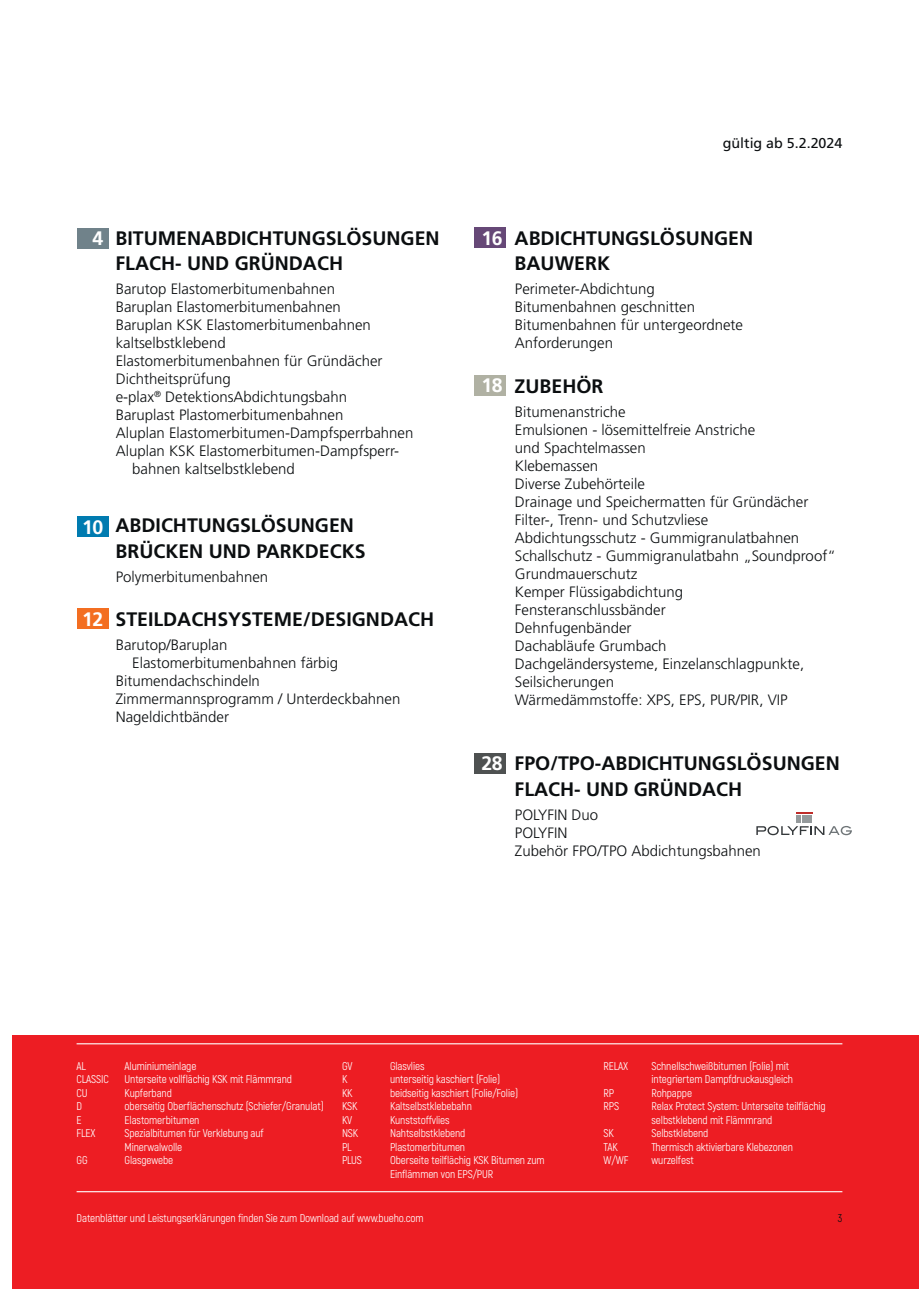
<style>
.page{position:relative;width:919px;height:1289px;background:#fff}
.page>*{position:absolute;margin:0;border:0;box-sizing:border-box;transform-origin:0 0}
.t1{font:700 19.5px/25.5px "Frutiger LT Pro";color:#0b0e10}
.t2{font:700 19.5px "Frutiger LT Pro";color:#fff}
.t3{font:300 15px/18px "Frutiger LT Pro";color:#0b0e10}
.t4{font:14.25px "Frutiger LT Pro";color:#0b0e10}
.t5{font:11.25px/13.5px "Akrobat";letter-spacing:-.01em;color:#fff}
.t6{font:11.25px "Akrobat";color:#0b0e10}
.s1{color:#fff}
</style>
<div class="page">
<div style="left:13px;top:1035px;width:905px;height:253px;background:#ed1d23"></div>
<div style="left:474px;top:753px;width:32px;height:20px;background:#4e5151"></div>
<div style="left:474px;top:375px;width:32px;height:20px;background:#b0b1a3"></div>
<div style="left:474px;top:227px;width:32px;height:21px;background:#664877"></div>
<div style="left:77px;top:608px;width:31px;height:21px;background:#f36e21"></div>
<div style="left:77px;top:516px;width:31px;height:21px;background:#007bb0"></div>
<div style="left:77px;top:228px;width:31px;height:20px;background:#70828a"></div>
<hr style="left:77px;top:1191px;width:765px;height:1px;background:#fff">
<hr style="left:77px;top:1043px;width:765px;height:1px;background:#fff">
<svg style="left:756px;top:812px;width:95px;height:23px"></svg>
<h1 class="t2" style="left:93px;top:227px;width:12px">4</h1>
<h1 class="t1" style="left:115px;top:225px;width:325px">BITUMENABDICHTUNGSLÖSUNGEN<br>FLACH- UND GRÜNDACH</h1>
<p class="t3" style="left:116px;top:280px;width:221px">Barutop Elastomerbitumenbahnen</p>
<p class="t3" style="left:116px;top:298px;width:227px">Baruplan Elastomerbitumenbahnen</p>
<p class="t3" style="left:116px;top:316px;width:257px">Baruplan KSK Elastomerbitumenbahnen</p>
<p class="t3" style="left:116px;top:334px;width:112px">kaltselbstklebend</p>
<p class="t3" style="left:116px;top:352px;width:268px">Elastomerbitumenbahnen für Gründächer</p>
<p class="t3" style="left:116px;top:370px;width:117px">Dichtheitsprüfung</p>
<p class="t3" style="left:116px;top:388px;width:233px">e-plax<sup>®</sup> DetektionsAbdichtungsbahn</p>
<p class="t3" style="left:116px;top:406px;width:229px">Baruplast Plastomerbitumenbahnen</p>
<p class="t3" style="left:116px;top:424px;width:299px">Aluplan Elastomerbitumen-Dampfsperrbahnen</p>
<p class="t3" style="left:116px;top:442px;width:285px">Aluplan KSK Elastomerbitumen-Dampfsperr-</p>
<p class="t3" style="left:132px;top:460px;width:164px">bahnen kaltselbstklebend</p>
<h1 class="t2" style="left:82px;top:516px;width:23px">10</h1>
<h1 class="t1" style="left:115px;top:513px;width:251px">ABDICHTUNGSLÖSUNGEN<br>BRÜCKEN UND PARKDECKS</h1>
<p class="t3" style="left:116px;top:567px;width:154px">Polymerbitumenbahnen</p>
<h1 class="t1" style="left:82px;top:607px;width:353px"><span class="s1">12</span> STEILDACHSYSTEME/DESIGNDACH</h1>
<p class="t3" style="left:116px;top:636px;width:113px">Barutop/Baruplan</p>
<p class="t3" style="left:132px;top:654px;width:207px">Elastomerbitumenbahnen färbig</p>
<p class="t3" style="left:116px;top:672px;width:146px">Bitumendachschindeln</p>
<p class="t3" style="left:116px;top:690px;width:286px">Zimmermannsprogramm / Unterdeckbahnen</p>
<p class="t3" style="left:116px;top:708px;width:115px">Nageldichtbänder</p>
<p class="t4" style="left:722px;top:135px;width:121px">gültig ab 5.2.2024</p>
<h1 class="t2" style="left:481px;top:226px;width:23px">16</h1>
<h1 class="t1" style="left:514px;top:225px;width:240px">ABDICHTUNGSLÖSUNGEN<br>BAUWERK</h1>
<p class="t3" style="left:515px;top:280px;width:230px">Perimeter-Abdichtung<br>Bitumenbahnen geschnitten<br>Bitumenbahnen für untergeordnete<br>Anforderungen</p>
<h1 class="t1" style="left:481px;top:373px;width:124px"><span class="s1">18</span> ZUBEHÖR</h1>
<p class="t3" style="left:515px;top:402px;width:322px">Bitumenanstriche<br>Emulsionen - lösemittelfreie Anstriche<br>und Spachtelmassen<br>Klebemassen<br>Diverse Zubehörteile<br>Drainage und Speichermatten für Gründächer<br>Filter-, Trenn- und Schutzvliese<br>Abdichtungsschutz - Gummigranulatbahnen<br>Schallschutz - Gummigranulatbahn „Soundproof“<br>Grundmauerschutz<br>Kemper Flüssigabdichtung<br>Fensteranschlussbänder<br>Dehnfugenbänder<br>Dachabläufe Grumbach<br>Dachgeländersysteme, Einzelanschlagpunkte,<br>Seilsicherungen<br>Wärmedämmstoffe: XPS, EPS, PUR/PIR, VIP</p>
<h1 class="t2" style="left:481px;top:752px;width:23px">28</h1>
<h1 class="t1" style="left:514px;top:751px;width:327px">FPO/TPO-ABDICHTUNGSLÖSUNGEN<br>FLACH- UND GRÜNDACH</h1>
<p class="t3" style="left:515px;top:805px;width:247px">POLYFIN Duo<br>POLYFIN<br>Zubehör FPO/TPO Abdichtungsbahnen</p>
<p class="t5" style="left:77px;top:1058px;width:11px">AL</p>
<p class="t5" style="left:125px;top:1058px;width:73px">Aluminiumeinlage</p>
<p class="t5" style="left:77px;top:1072px;width:34px">CLASSIC</p>
<p class="t5" style="left:125px;top:1072px;width:169px">Unterseite vollflächig KSK mit Flämmrand</p>
<p class="t5" style="left:77px;top:1085px;width:13px">CU</p>
<p class="t5" style="left:125px;top:1085px;width:49px">Kupferband</p>
<p class="t5" style="left:77px;top:1099px;width:7px">D</p>
<p class="t5" style="left:125px;top:1099px;width:201px">oberseitig Oberflächenschutz (Schiefer/Granulat)</p>
<p class="t5" style="left:77px;top:1112px;width:7px">E</p>
<p class="t5" style="left:125px;top:1112px;width:76px">Elastomerbitumen</p>
<p class="t5" style="left:77px;top:1126px;width:21px">FLEX</p>
<p class="t5" style="left:125px;top:1126px;width:141px">Spezialbitumen für Verklebung auf<br>Minerwalwolle</p>
<p class="t5" style="left:77px;top:1153px;width:13px">GG</p>
<p class="t5" style="left:125px;top:1153px;width:50px">Glasgewebe</p>
<p class="t5" style="left:342px;top:1058px;width:12px">GV</p>
<p class="t5" style="left:390px;top:1058px;width:36px">Glasvlies</p>
<p class="t5" style="left:342px;top:1072px;width:7px">K</p>
<p class="t5" style="left:390px;top:1072px;width:112px">unterseitig kaschiert (Folie)</p>
<p class="t5" style="left:342px;top:1085px;width:12px">KK</p>
<p class="t5" style="left:390px;top:1085px;width:129px">beidseitig kaschiert (Folie/Folie)</p>
<p class="t5" style="left:342px;top:1099px;width:17px">KSK</p>
<p class="t5" style="left:390px;top:1099px;width:83px">Kaltselbstklebebahn</p>
<p class="t5" style="left:342px;top:1112px;width:12px">KV</p>
<p class="t5" style="left:390px;top:1112px;width:61px">Kunststoffvlies</p>
<p class="t5" style="left:342px;top:1126px;width:18px">NSK</p>
<p class="t5" style="left:390px;top:1126px;width:77px">Nahtselbstklebend</p>
<p class="t5" style="left:342px;top:1139px;width:11px">PL</p>
<p class="t5" style="left:390px;top:1139px;width:77px">Plastomerbitumen</p>
<p class="t5" style="left:342px;top:1153px;width:21px">PLUS</p>
<p class="t5" style="left:390px;top:1153px;width:156px">Oberseite teilflächig KSK Bitumen zum<br>Einflämmen von EPS/PUR</p>
<p class="t5" style="left:77px;top:1210px;width:348px">Datenblätter und Leistungserklärungen finden Sie zum Download auf www.bueho.com</p>
<p class="t5" style="left:603px;top:1058px;width:26px">RELAX</p>
<p class="t5" style="left:651px;top:1058px;width:143px">Schnellschweißbitumen (Folie) mit integriertem Dampfdruckausgleich</p>
<p class="t5" style="left:603px;top:1085px;width:12px">RP</p>
<p class="t5" style="left:651px;top:1085px;width:42px">Rohpappe</p>
<p class="t5" style="left:603px;top:1099px;width:17px">RPS</p>
<p class="t5" style="left:651px;top:1099px;width:176px">Relax Protect System: Unterseite teilflächig selbstklebend mit Flämmrand</p>
<p class="t5" style="left:603px;top:1126px;width:12px">SK</p>
<p class="t5" style="left:651px;top:1126px;width:58px">Selbstklebend</p>
<p class="t5" style="left:603px;top:1139px;width:16px">TAK</p>
<p class="t5" style="left:651px;top:1139px;width:143px">Thermisch aktivierbare Klebezonen</p>
<p class="t5" style="left:603px;top:1153px;width:26px">W/WF</p>
<p class="t5" style="left:651px;top:1153px;width:44px">wurzelfest</p>
<p class="t6" style="left:837px;top:1210px;width:6px">3</p>
</div>
